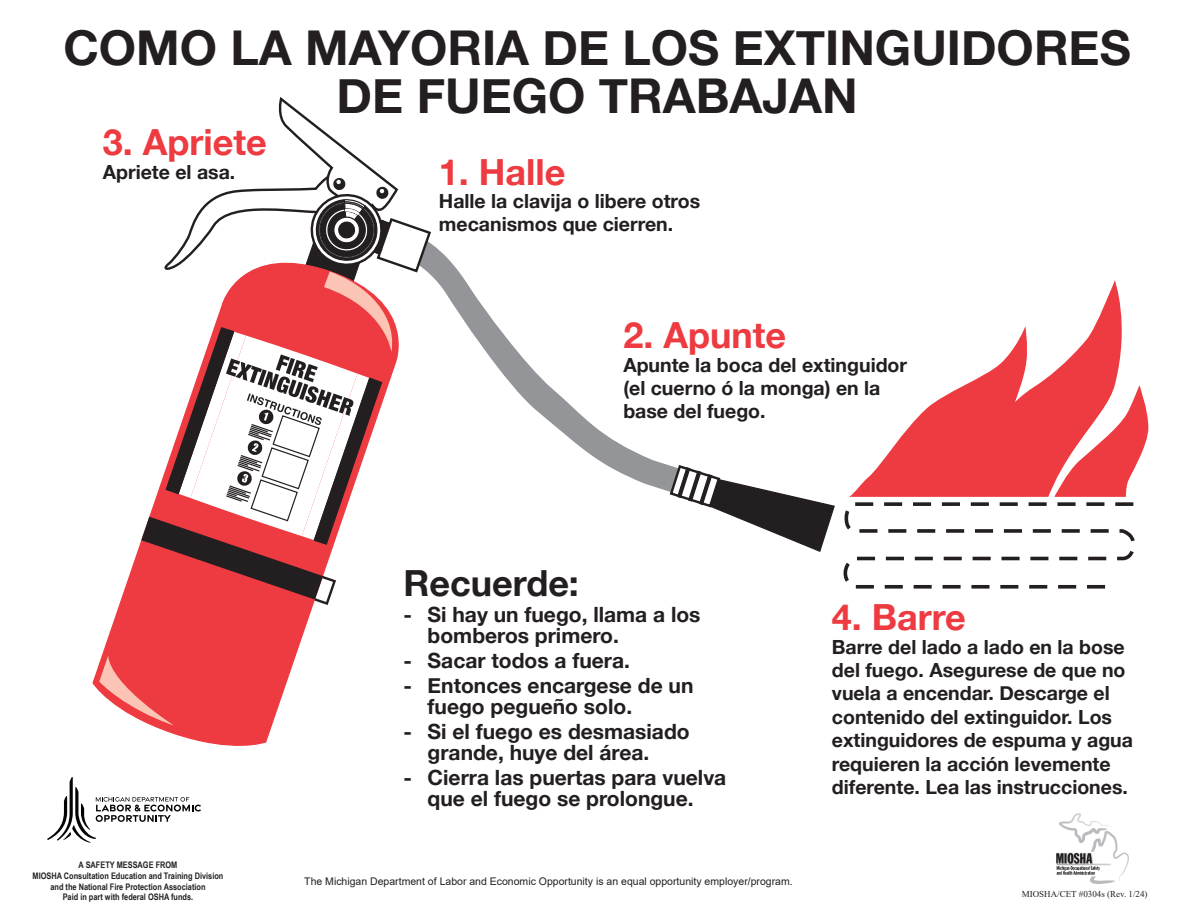
<style>
.page{position:relative;width:1188px;height:918px;background:#fff}
.page>*{position:absolute;margin:0;border:0;box-sizing:border-box;transform-origin:0 0}
.t1{font:700 48px/48px "Helvetica Neue";color:#231f20;text-align:center}
.t2{font:700 36px "Helvetica Neue";color:#ee3a41}
.t3{font:700 36px "Helvetica Neue";color:#231f20}
.t4{font:700 21px/21px "Helvetica Neue";color:#231f20}
.t5{font:700 19.5px/23.4px "Helvetica Neue";color:#231f20}
.t6{font:10.5px "Arial";color:#231f20}
.t7{font:700 9px/10.8px "Arial Narrow";color:#231f20;text-align:center}
.t8{font:9px "Times New Roman";color:#231f20}
</style>
<div class="page">
<svg style="left:433px;top:245px;width:235px;height:246px"></svg>
<svg style="left:92px;top:541px;width:221px;height:205px"></svg>
<svg style="left:99px;top:656px;width:75px;height:70px"></svg>
<svg style="left:141px;top:99px;width:292px;height:508px"></svg>
<svg style="left:965px;top:280px;width:157px;height:105px"></svg>
<svg style="left:843px;top:385px;width:305px;height:204px"></svg>
<svg style="left:668px;top:465px;width:167px;height:87px"></svg>
<img style="left:1056px;top:814px;width:72px;height:69px">
<svg style="left:47px;top:777px;width:154px;height:66px"></svg>
<h1 class="t1" style="left:63px;top:23px;width:1069px">COMO LA MAYORIA DE LOS EXTINGUIDORES<br>DE FUEGO TRABAJAN</h1>
<h2 class="t2" style="left:103px;top:120px;width:165px">3. Apriete</h2>
<p class="t5" style="left:103px;top:160px;width:134px">Apriete el asa.</p>
<h2 class="t2" style="left:439px;top:150px;width:128px">1. Halle</h2>
<p class="t5" style="left:439px;top:189px;width:263px">Halle la clavija o libere otros mecanismos que cierren.</p>
<h2 class="t2" style="left:623px;top:313px;width:164px">2. Apunte</h2>
<p class="t5" style="left:623px;top:352px;width:285px">Apunte la boca del extinguidor (el cuerno ó la monga) en la base del fuego.</p>
<p class="t7" style="left:33px;top:859px;width:192px">A SAFETY MESSAGE FROM<br>MIOSHA Consultation Education and Training Division and the National Fire Protection Association<br>Paid in part with federal OSHA funds.</p>
<h2 class="t3" style="left:404px;top:561px;width:177px">Recuerde:</h2>
<p class="t4" style="left:428px;top:603px;width:274px;text-indent:-24px">- Si hay un fuego, llama a los bomberos primero.</p>
<p class="t4" style="left:404px;top:649px;width:228px">- Sacar todos a fuera.</p>
<p class="t4" style="left:428px;top:675px;width:267px;text-indent:-24px">- Entonces encargese de un fuego pegueño solo.</p>
<p class="t4" style="left:428px;top:721px;width:264px;text-indent:-24px">- Si el fuego es desmasiado grande, huye del área.</p>
<p class="t4" style="left:404px;top:767px;width:324px;text-align:center">- Cierra las puertas para vuelva que el fuego se prolongue.</p>
<p class="t6" style="left:304px;top:874px;width:490px">The Michigan Department of Labor and Economic Opportunity is an equal opportunity employer/program.</p>
<h2 class="t2" style="left:832px;top:595px;width:136px">4. Barre</h2>
<p class="t5" style="left:832px;top:634px;width:303px">Barre del lado a lado en la bose del fuego. Asegurese de que no vuela a encendar. Descarge el contenido del extinguidor. Los extinguidores de espuma y agua requieren la acción levemente diferente. Lea las instrucciones.</p>
<p class="t8" style="left:1022px;top:887px;width:127px">MIOSHA/CET #0304s (Rev. 1/24)</p>
</div>
